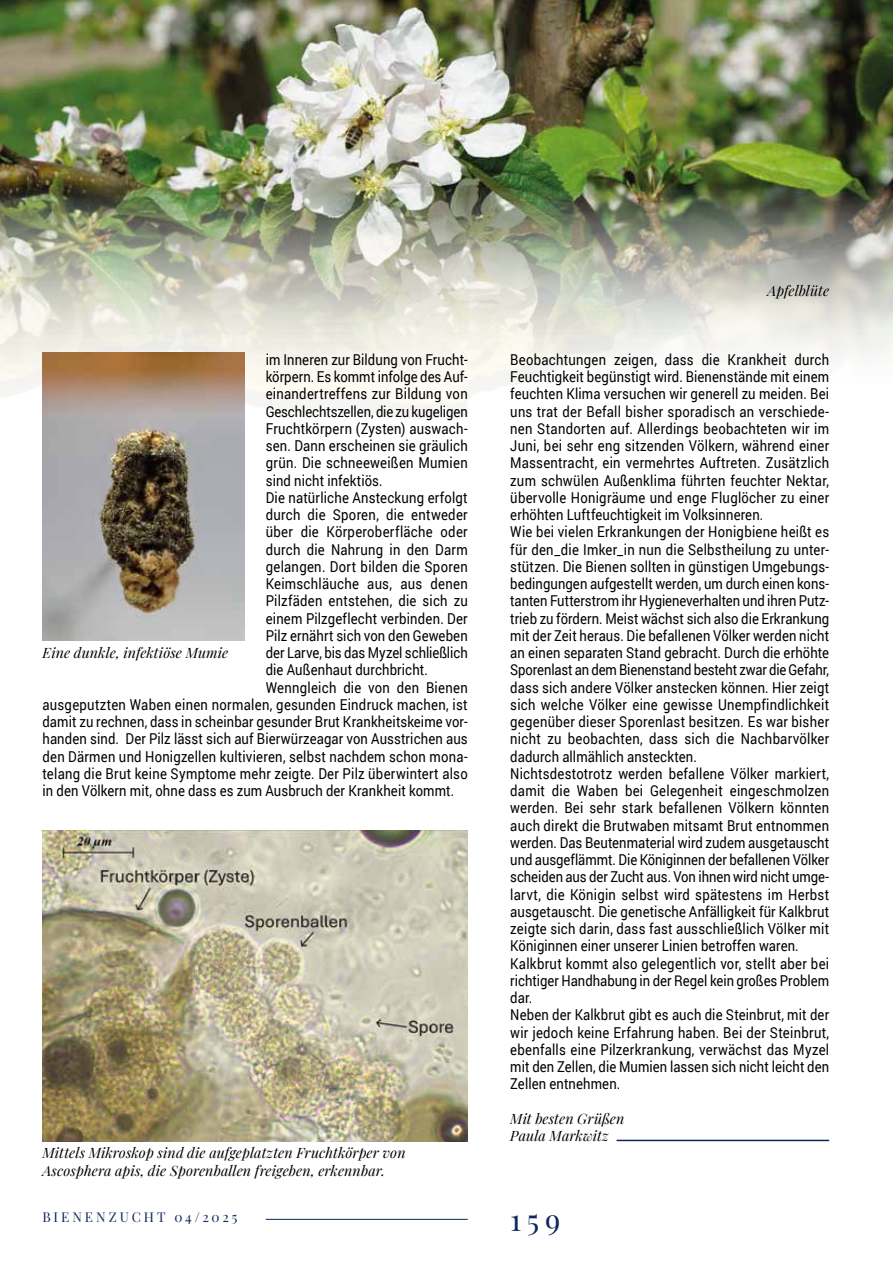
<style>
.page{position:relative;width:893px;height:1263px;background:#fff}
.page>*{position:absolute;margin:0;border:0;box-sizing:border-box;transform-origin:0 0}
.t1{font:30px "Playfair Display";color:#0f265c}
.t2{font:15px/17.2px "Roboto";letter-spacing:.015em;color:#000;scale:.87 1}
.t3{font:15px "Roboto";letter-spacing:-.01em;color:#000;scale:.87 1}
.t4{font:15px "Roboto";letter-spacing:-.005em;color:#000;scale:.87 1}
.t5{font:italic 14.25px/17.2px "Playfair Display";letter-spacing:.01em;color:#000}
.t6{font:13.5px "Playfair Display";letter-spacing:.215em;color:#0f265c}
</style>
<div class="page">
<hr style="left:266px;top:1219px;width:202px;height:1px;background:#0f265c">
<img style="left:0;top:0;width:893px;height:399px">
<hr style="left:617px;top:1140px;width:212px;height:1px;background:#0f265c">
<img style="left:43px;top:353px;width:201px;height:288px">
<img style="left:43px;top:831px;width:425px;height:310px">
<p class="t2" style="left:266px;top:350px;width:234px">im Inneren zur Bildung von Frucht-</p>
<p class="t2" style="left:266px;top:368px;width:234px">körpern. Es kommt infolge des Auf-</p>
<p class="t2" style="left:266px;top:385px;width:234px">einandertreffens zur Bildung von</p>
<p class="t3" style="left:266px;top:401px;width:234px">Geschlechtszellen, die zu kugeligen</p>
<p class="t2" style="left:266px;top:419px;width:234px">Fruchtkörpern (Zysten) auswach-</p>
<p class="t2" style="left:266px;top:437px;width:234px">sen. Dann erscheinen sie gräulich</p>
<p class="t2" style="left:266px;top:454px;width:234px">grün. Die schneeweißen Mumien</p>
<p class="t2" style="left:266px;top:471px;width:136px">sind nicht infektiös.</p>
<p class="t2" style="left:266px;top:488px;width:234px">Die natürliche Ansteckung erfolgt</p>
<p class="t2" style="left:266px;top:506px;width:234px">durch die Sporen, die entweder</p>
<p class="t2" style="left:266px;top:523px;width:234px">über die Körperoberfläche oder</p>
<p class="t2" style="left:266px;top:540px;width:234px">durch die Nahrung in den Darm</p>
<p class="t2" style="left:266px;top:557px;width:234px">gelangen. Dort bilden die Sporen</p>
<p class="t2" style="left:266px;top:575px;width:234px">Keimschläuche aus, aus denen</p>
<p class="t2" style="left:266px;top:592px;width:234px">Pilzfäden entstehen, die sich zu</p>
<p class="t2" style="left:266px;top:609px;width:234px">einem Pilzgeflecht verbinden. Der</p>
<p class="t2" style="left:266px;top:626px;width:234px">Pilz ernährt sich von den Geweben</p>
<p class="t4" style="left:266px;top:642px;width:234px">der Larve, bis das Myzel schließlich</p>
<p class="t2" style="left:266px;top:661px;width:188px">die Außenhaut durchbricht.</p>
<p class="t2" style="left:266px;top:678px;width:234px">Wenngleich die von den Bienen</p>
<p class="t2" style="left:43px;top:695px;width:490px">ausgeputzten Waben einen normalen, gesunden Eindruck machen, ist</p>
<p class="t2" style="left:43px;top:713px;width:490px">damit zu rechnen, dass in scheinbar gesunder Brut Krankheitskeime vor-</p>
<p class="t2" style="left:43px;top:730px;width:490px">handen sind. Der Pilz lässt sich auf Bierwürzeagar von Ausstrichen aus</p>
<p class="t2" style="left:43px;top:747px;width:490px">den Därmen und Honigzellen kultivieren, selbst nachdem schon mona-</p>
<p class="t2" style="left:43px;top:764px;width:490px">telang die Brut keine Symptome mehr zeigte. Der Pilz überwintert also</p>
<p class="t2" style="left:43px;top:782px;width:475px">in den Völkern mit, ohne dass es zum Ausbruch der Krankheit kommt.</p>
<p class="t5" style="left:43px;top:643px;width:187px">Eine dunkle, infektiöse Mumie</p>
<p class="t5" style="left:43px;top:1143px;width:365px">Mittels Mikroskop sind die aufgeplatzten Fruchtkörper von<br>Ascosphera apis, die Sporenballen freigeben, erkennbar.</p>
<p class="t5" style="left:767px;top:281px;width:63px">Apfelblüte</p>
<p class="t2" style="left:510px;top:350px;width:368px">Beobachtungen zeigen, dass die Krankheit durch Feuchtigkeit begünstigt wird. Bienenstände mit einem feuchten Klima versuchen wir generell zu meiden. Bei uns trat der Befall bisher sporadisch an verschiede&shy;nen Standorten auf. Allerdings beobachteten wir im Juni, bei sehr eng sitzenden Völkern, während einer Massentracht, ein vermehrtes Auftreten. Zusätzlich zum schwülen Außenklima führten feuchter Nektar, übervolle Honigräume und enge Fluglöcher zu einer erhöhten Luftfeuchtigkeit im Volksinneren.<br>Wie bei vielen Erkrankungen der Honigbiene heißt es für den_die Imker_in nun die Selbstheilung zu unter&shy;stützen. Die Bienen sollten in günstigen Umgebungs&shy;bedingungen aufgestellt werden, um durch einen kons&shy;tanten Futterstrom ihr Hygieneverhalten und ihren Putz&shy;trieb zu fördern. Meist wächst sich also die Erkrankung mit der Zeit heraus. Die befallenen Völker werden nicht an einen separaten Stand gebracht. Durch die erhöhte Sporenlast an dem Bienenstand besteht zwar die Gefahr, dass sich andere Völker anstecken können. Hier zeigt sich welche Völker eine gewisse Unempfindlichkeit gegenüber dieser Sporenlast besitzen. Es war bisher nicht zu beobachten, dass sich die Nachbarvölker dadurch allmählich ansteckten.<br>Nichtsdestotrotz werden befallene Völker markiert, damit die Waben bei Gelegenheit eingeschmolzen werden. Bei sehr stark befallenen Völkern könnten auch direkt die Brutwaben mitsamt Brut entnommen werden. Das Beutenmaterial wird zudem ausgetauscht und ausgeflämmt. Die Königinnen der befallenen Völker scheiden aus der Zucht aus. Von ihnen wird nicht umge&shy;larvt, die Königin selbst wird spätestens im Herbst ausgetauscht. Die genetische Anfälligkeit für Kalkbrut zeigte sich darin, dass fast ausschließlich Völker mit Königinnen einer unserer Linien betroffen waren.<br>Kalkbrut kommt also gelegentlich vor, stellt aber bei richtiger Handhabung in der Regel kein großes Problem dar.<br>Neben der Kalkbrut gibt es auch die Steinbrut, mit der wir jedoch keine Erfahrung haben. Bei der Steinbrut, ebenfalls eine Pilzerkrankung, verwächst das Myzel mit den Zellen, die Mumien lassen sich nicht leicht den Zellen entnehmen.</p>
<p class="t5" style="left:510px;top:1109px;width:116px">Mit besten Grüßen<br>Paula Markwitz</p>
<p class="t6" style="left:43px;top:1206px;width:196px">BIENENZUCHT 04/2025</p>
<h1 class="t1" style="left:510px;top:1196px;width:51px">159</h1>
</div>
